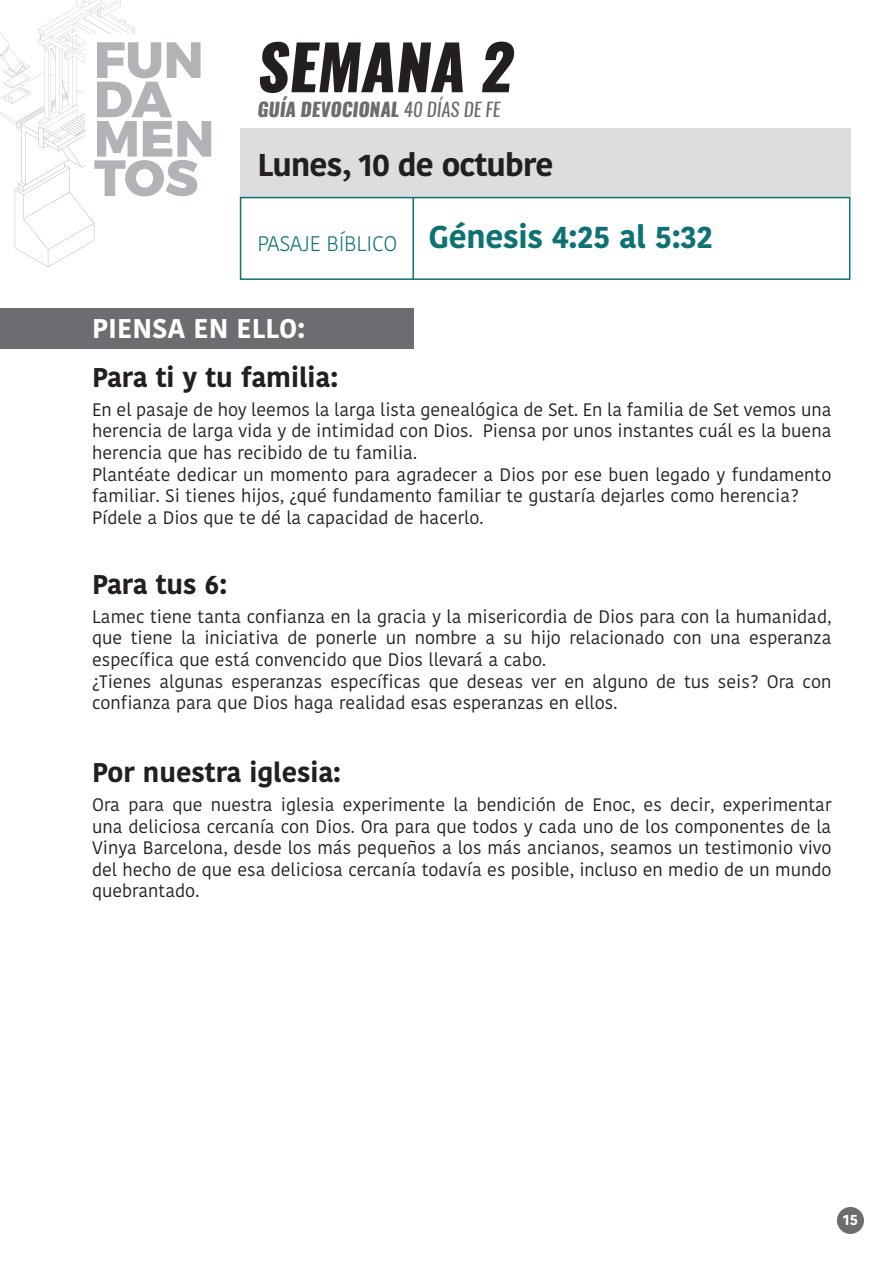
<style>
.page{position:relative;width:893px;height:1263px;background:#fff}
.page>*{position:absolute;margin:0;border:0;box-sizing:border-box;transform-origin:0 0}
.t1{font:italic 800 61.5px "Oswald";color:#231f20}
.t2{font:700 31.5px "Kohinoor Telugu";letter-spacing:-.01em;color:#0e7274}
.t3{font:700 31.5px "Kohinoor Telugu";letter-spacing:-.025em;color:#231f20}
.t4{font:700 27px "Kohinoor Telugu";color:#231f20}
.t5{font:700 27px "Kohinoor Telugu";color:#fff}
.t6{font:300 21px "Kohinoor Telugu";letter-spacing:-.01em;color:#0e7274}
.t7{font:italic 800 18.9px "Oswald";color:#6c6d70}
.t8{font:18px/21.6px "Kohinoor Telugu";color:#231f20}
.t9{font:700 15px "Kohinoor Telugu";color:#fff}
.s1{font-weight:400}
</style>
<div class="page">
<div style="left:240px;top:129px;width:610px;height:68px;background:#dcdddf"></div>
<svg style="left:239px;top:196px;width:612px;height:84px"></svg>
<hr style="left:412px;top:197px;width:2px;height:83px;background:#0e7274">
<div style="left:837px;top:1207px;width:27px;height:27px;background:#6c6d70;border-radius:50%"></div>
<div style="left:0;top:308px;width:414px;height:40px;background:#6c6d70"></div>
<svg style="left:0;top:0;width:211px;height:267px"></svg>
<h1 class="t1" style="left:257px;top:24px;width:258px">SEMANA 2</h1>
<p class="t7" style="left:257px;top:96px;width:245px">GUÍA DEVOCIONAL <span class="s1">40 DÍAS DE FE</span></p>
<h2 class="t3" style="left:257px;top:147px;width:298px">Lunes, 10 de octubre</h2>
<p class="t6" style="left:257px;top:231px;width:141px">PASAJE BÍBLICO</p>
<h3 class="t5" style="left:92px;top:312px;width:214px">PIENSA EN ELLO:</h3>
<h3 class="t4" style="left:92px;top:361px;width:247px">Para ti y tu familia:</h3>
<h2 class="t2" style="left:428px;top:219px;width:286px">Génesis 4:25 al 5:32</h2>
<p class="t8" style="left:92px;top:399px;width:741px">En el pasaje de hoy leemos la larga lista genealógica de Set. En la familia de Set vemos una herencia de larga vida y de intimidad con Dios. Piensa por unos instantes cuál es la buena herencia que has recibido de tu familia.<br>Plantéate dedicar un momento para agradecer a Dios por ese buen legado y fundamento familiar. Si tienes hijos, ¿qué fundamento familiar te gustaría dejarles como herencia?<br>Pídele a Dios que te dé la capacidad de hacerlo.</p>
<h3 class="t4" style="left:92px;top:568px;width:137px">Para tus 6:</h3>
<p class="t8" style="left:92px;top:606px;width:741px">Lamec tiene tanta confianza en la gracia y la misericordia de Dios para con la humanidad, que tiene la iniciativa de ponerle un nombre a su hijo relacionado con una esperanza específica que está convencido que Dios llevará a cabo.<br>¿Tienes algunas esperanzas específicas que deseas ver en alguno de tus seis? Ora con confianza para que Dios haga realidad esas esperanzas en ellos.</p>
<h3 class="t4" style="left:92px;top:757px;width:250px">Por nuestra iglesia:</h3>
<p class="t8" style="left:92px;top:794px;width:741px;text-align:justify">Ora para que nuestra iglesia experimente la bendición de Enoc, es decir, experimentar una deliciosa cercanía con Dios. Ora para que todos y cada uno de los componentes de la Vinya Barcelona, desde los más pequeños a los más ancianos, seamos un testimonio vivo del hecho de que esa deliciosa cercanía todavía es posible, incluso en medio de un mundo quebrantado.</p>
<p class="t9" style="left:843px;top:1211px;width:17px">15</p>
</div>
